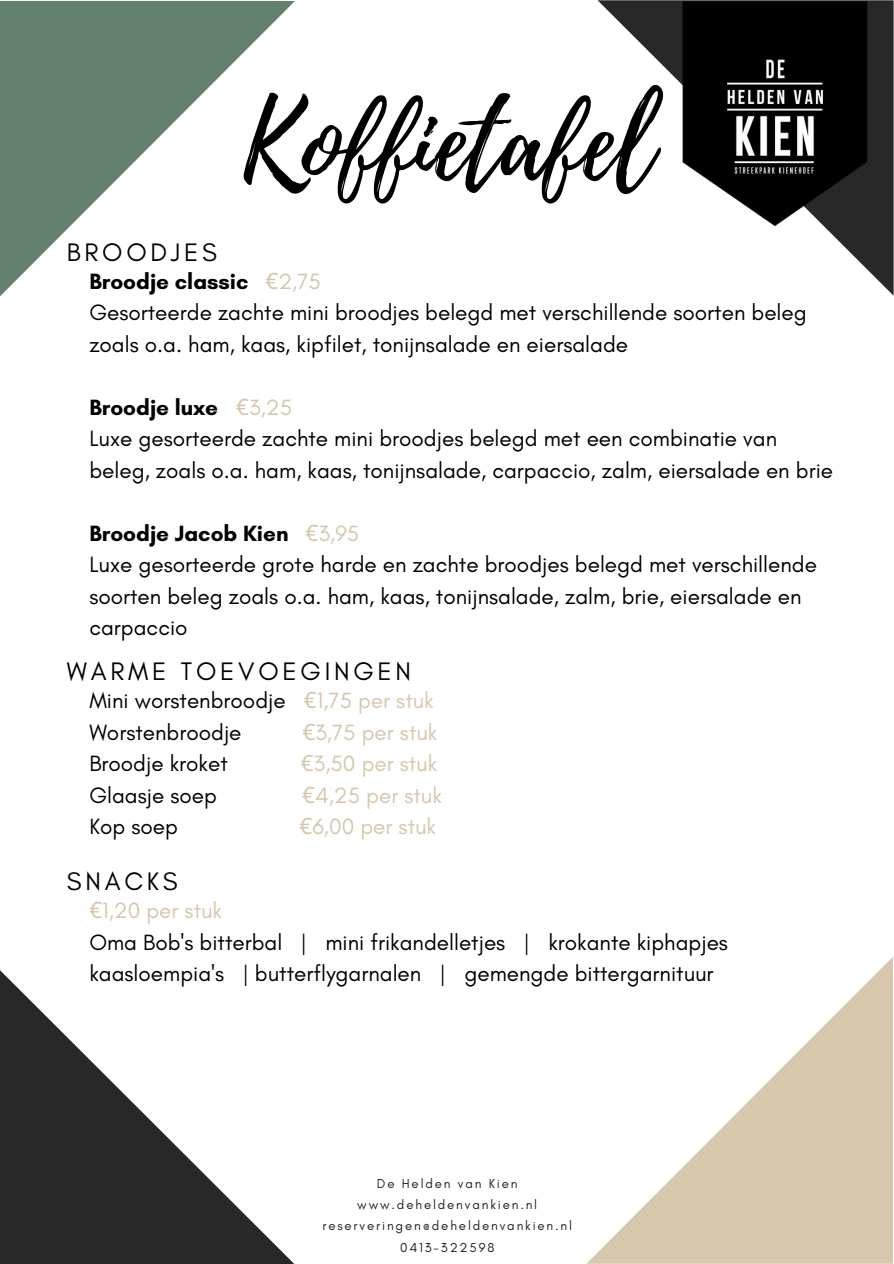
<style>
.page{position:relative;width:894px;height:1264px;background:#fff}
.page>*{position:absolute;margin:0;border:0;box-sizing:border-box;transform-origin:0 0}
.t1{font:105.9px "Playlist Script";color:#000}
.t2{font:25.8px "Glacial Indifference";letter-spacing:.145em;color:#000}
.t3{font:22.5px/31.5px "Glacial Indifference";color:#000}
.t4{font:22.5px "Glacial Indifference";color:#d7c7ad}
.t5{font:700 22.5px "Glacial Indifference";color:#000}
.t6{font:13.2px "Glacial Indifference";letter-spacing:.14em;color:#222}
.s1{font-family:"Noto Sans";font-weight:400;color:#d7c7ad}
.s2{font-weight:400;color:#d7c7ad}
.s3{font-family:"Noto Sans";color:#d7c7ad}
.s4{color:#d7c7ad}
.s5{font-family:"Noto Sans"}
</style>
<div class="page">
<svg style="left:0;top:970px;width:294px;height:293px;fill:#282829"></svg>
<svg style="left:587px;top:958px;width:305px;height:305px"></svg>
<svg style="left:0;top:1px;width:295px;height:295px"></svg>
<img style="left:620px;top:0;width:273px;height:288px">
<p class="t2" style="left:67px;top:236px;width:152px">BROODJES</p>
<p class="t1" style="left:241px;top:67px;width:414px">Koffietafel</p>
<p class="t5" style="left:89px;top:267px;width:233px">Broodje classic <span class="s1">€</span><span class="s2">2,75</span></p>
<p class="t3" style="left:89px;top:296px;width:718px">Gesorteerde zachte mini broodjes belegd met verschillende soorten beleg zoals o.a. ham, kaas, kipfilet, tonijnsalade en eiersalade</p>
<p class="t5" style="left:89px;top:393px;width:204px">Broodje luxe <span class="s1">€</span><span class="s2">3,25</span></p>
<p class="t3" style="left:89px;top:422px;width:745px">Luxe gesorteerde zachte mini broodjes belegd met een combinatie van beleg, zoals o.a. ham, kaas, tonijnsalade, carpaccio, zalm, eiersalade en brie</p>
<p class="t5" style="left:89px;top:519px;width:271px">Broodje Jacob Kien <span class="s1">€</span><span class="s2">3,95</span></p>
<p class="t3" style="left:89px;top:548px;width:729px">Luxe gesorteerde grote harde en zachte broodjes belegd met verschillende soorten beleg zoals o.a. ham, kaas, tonijnsalade, zalm, brie, eiersalade en carpaccio</p>
<p class="t2" style="left:67px;top:655px;width:346px">WARME TOEVOEGINGEN</p>
<p class="t3" style="left:89px;top:684px;width:346px">Mini worstenbroodje <span class="s3">€</span><span class="s4">1,75 per stuk</span></p>
<p class="t3" style="left:89px;top:716px;width:154px">Worstenbroodje</p>
<p class="t4" style="left:302px;top:718px;width:136px"><span class="s5">€</span>3,75 per stuk</p>
<p class="t3" style="left:89px;top:747px;width:140px">Broodje kroket</p>
<p class="t4" style="left:301px;top:749px;width:138px"><span class="s5">€</span>3,50 per stuk</p>
<p class="t3" style="left:89px;top:779px;width:129px">Glaasje soep</p>
<p class="t4" style="left:302px;top:781px;width:141px"><span class="s5">€</span>4,25 per stuk</p>
<p class="t3" style="left:89px;top:810px;width:90px">Kop soep</p>
<p class="t4" style="left:299px;top:812px;width:138px"><span class="s5">€</span>6,00 per stuk</p>
<p class="t2" style="left:67px;top:865px;width:112px">SNACKS</p>
<p class="t4" style="left:89px;top:896px;width:134px"><span class="s5">€</span>1,20 per stuk</p>
<p class="t3" style="left:89px;top:926px;width:640px">Oma Bob's bitterbal | mini frikandelletjes | krokante kiphapjes</p>
<p class="t3" style="left:89px;top:957px;width:625px">kaasloempia's | butterflygarnalen | gemengde bittergarnituur</p>
<p class="t6" style="left:377px;top:1174px;width:142px">De Helden van Kien</p>
<p class="t6" style="left:357px;top:1196px;width:181px">www.deheldenvankien.nl</p>
<p class="t6" style="left:322px;top:1217px;width:251px">reserveringen@deheldenvankien.nl</p>
<p class="t6" style="left:400px;top:1239px;width:96px">0413-322598</p>
</div>
